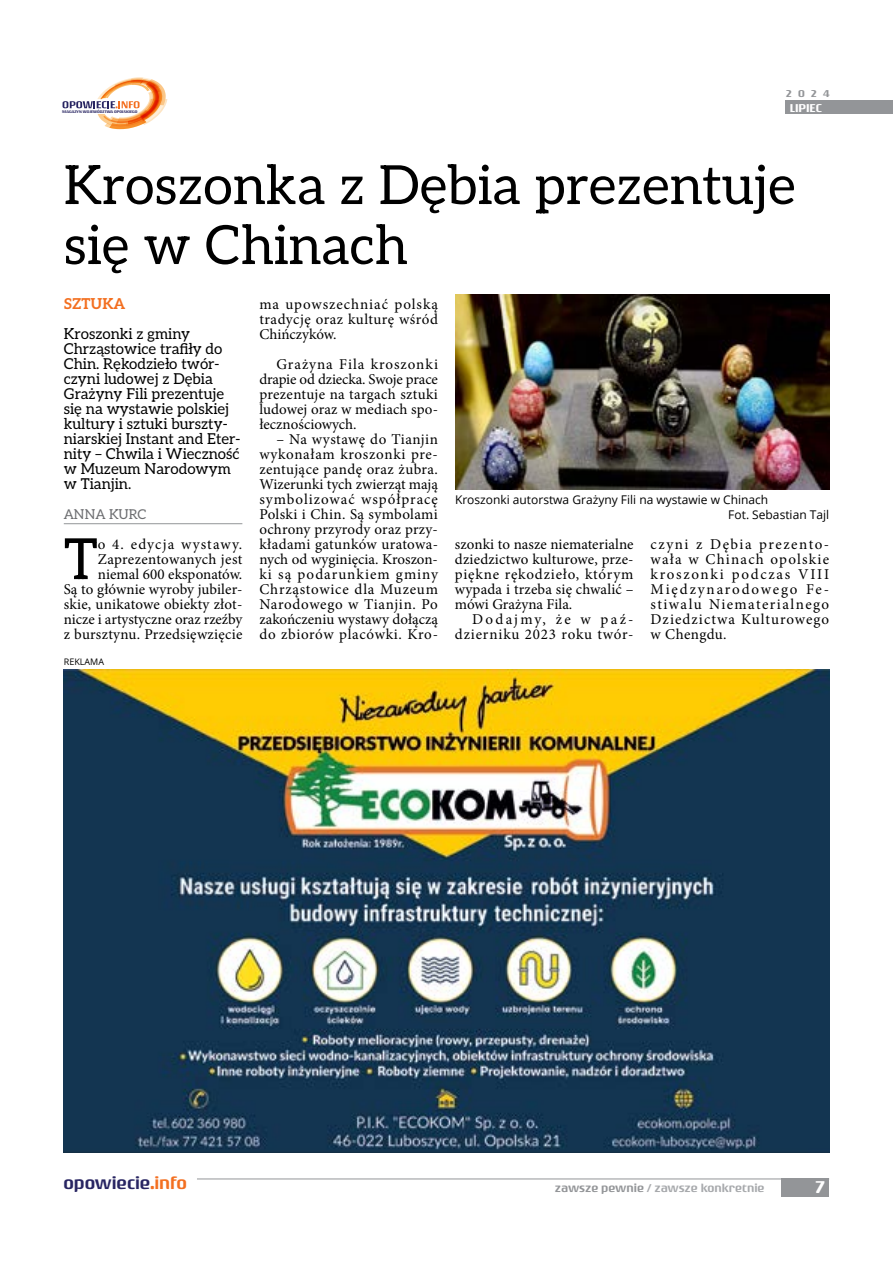
<style>
.page{position:relative;width:893px;height:1263px;background:#fff}
.page>*{position:absolute;margin:0;border:0;box-sizing:border-box;transform-origin:0 0}
.t1{font:56.85px "Aleo";color:#000}
.t2{font:54px/60px "Aleo";color:#000}
.t3{font:500 18px "Rogue Sans Ext";color:#282562}
.t4{font:500 18px "Rogue Sans Ext";color:#fff}
.t5{font:15px/15px "Minion Pro";letter-spacing:.015em;color:#000;text-align:justify}
.t6{font:15px/15px "Aleo";color:#000}
.t7{font:15px/15px "Minion Pro";letter-spacing:.055em;color:#000;text-align:right}
.t8{font:700 15px "Aleo";color:#f36f20}
.t9{font:13.5px "Aleo";color:#6d6e71}
.t10{font:12px/15px "Open Sans";color:#000}
.t11{font:500 12px "Rogue Sans Ext";color:#a7a9ac}
.t12{font:500 12px "Rogue Sans Ext";color:#fff}
.t13{font:500 10.5px "Rogue Sans Ext";color:#939598}
.t14{font:9px "Open Sans";color:#000}
.t15{font:500 4.05px "Rogue Sans Ext";color:#282562;scale:1.04 1}
.s1{color:#f36f20}
.s2{color:#939598}
</style>
<div class="page">
<div style="left:785px;top:101px;width:108px;height:13px;background:#939598"></div>
<div style="left:782px;top:1178px;width:47px;height:18px;background:#939598"></div>
<hr style="left:197px;top:1178px;width:632px;height:1px;background:#939598">
<svg style="left:63px;top:77px;width:104px;height:52px"></svg>
<hr style="left:64px;top:523px;width:178px;height:1px;background:#939598">
<img style="left:64px;top:669px;width:765px;height:483px">
<img style="left:455px;top:294px;width:374px;height:195px">
<p class="t15" style="left:62px;top:109px;width:74px">MAGAZYN WOJEWÓDZTWA OPOLSKIEGO</p>
<p class="t13" style="left:786px;top:87px;width:45px">2024</p>
<p class="t12" style="left:790px;top:101px;width:34px">LIPIEC</p>
<h2 class="t2" style="left:64px;top:152px;width:733px">Kroszonka z Dębia prezentuje się w Chinach</h2>
<p class="t8" style="left:64px;top:292px;width:63px">SZTUKA</p>
<p class="t6" style="left:64px;top:325px;width:178px">Kroszonki z gminy<br>Chrząstowice trafiły do<br>Chin. Rękodzieło twór&shy;czyni ludowej z Dębia<br>Grażyny Fili prezentuje się na wystawie polskiej kultury i sztuki burszty&shy;niarskiej Instant and Eter&shy;nity – Chwila i Wieczność w Muzeum Narodowym w Tianjin.</p>
<p class="t9" style="left:64px;top:504px;width:84px">ANNA KURC</p>
<h1 class="t1" style="left:64px;top:514px;width:36px">T</h1>
<p class="t5" style="left:64px;top:537px;width:180px;text-align:right">o 4. edycja wystawy.<br>Zaprezentowanych jest niemal 600 eksponatów.<br>Są to głównie wyroby jubiler&shy;skie, unikatowe obiekty złot&shy;nicze i artystyczne oraz rzeźby z bursztynu. Przedsięwzięcie</p>
<p class="t14" style="left:64px;top:656px;width:42px">REKLAMA</p>
<p class="t5" style="left:259px;top:297px;width:180px">ma upowszechniać polską tradycję oraz kulturę wśród Chińczyków.</p>
<p class="t5" style="left:259px;top:357px;width:180px;text-indent:17px">Grażyna Fila kroszonki drapie od dziecka. Swoje prace prezentuje na targach sztuki ludowej oraz w mediach spo&shy;łecznościowych.</p>
<p class="t5" style="left:259px;top:432px;width:180px;text-indent:17px">– Na wystawę do Tianjin wykonałam kroszonki pre&shy;zentujące pandę oraz żubra.<br>Wizerunki tych zwierząt mają symbolizować współpracę Polski i Chin. Są symbolami ochrony przyrody oraz przy&shy;kładami gatunków uratowa&shy;nych od wyginięcia. Kroszon&shy;ki są podarunkiem gminy Chrząstowice dla Muzeum Narodowego w Tianjin. Po zakończeniu wystawy dołączą do zbiorów placówki. Kro-</p>
<p class="t10" style="left:728px;top:492px;width:102px;text-indent:-273px">Kroszonki autorstwa Grażyny Fili na wystawie w Chinach<br>Fot. Sebastian Tajl</p>
<p class="t5" style="left:455px;top:537px;width:180px">szonki to nasze niematerialne dziedzictwo kulturowe, prze&shy;piękne rękodzieło, którym wypada i trzeba się chwalić – mówi Grażyna Fila.</p>
<p class="t7" style="left:455px;top:612px;width:180px">Dodajmy, że w paź&shy;dzierniku 2023 roku twór-</p>
<p class="t5" style="left:651px;top:537px;width:180px">czyni z Dębia prezento&shy;wała w Chinach opolskie kroszonki podczas VIII Międzynarodowego Fe&shy;stiwalu Niematerialnego Dziedzictwa Kulturowego w Chengdu.</p>
<p class="t3" style="left:63px;top:1172px;width:125px">opowiecie<span class="s1">.info</span></p>
<p class="t11" style="left:555px;top:1181px;width:211px"><span class="s2">zawsze pewnie</span> / zawsze konkretnie</p>
<p class="t4" style="left:815px;top:1176px;width:11px">7</p>
</div>
